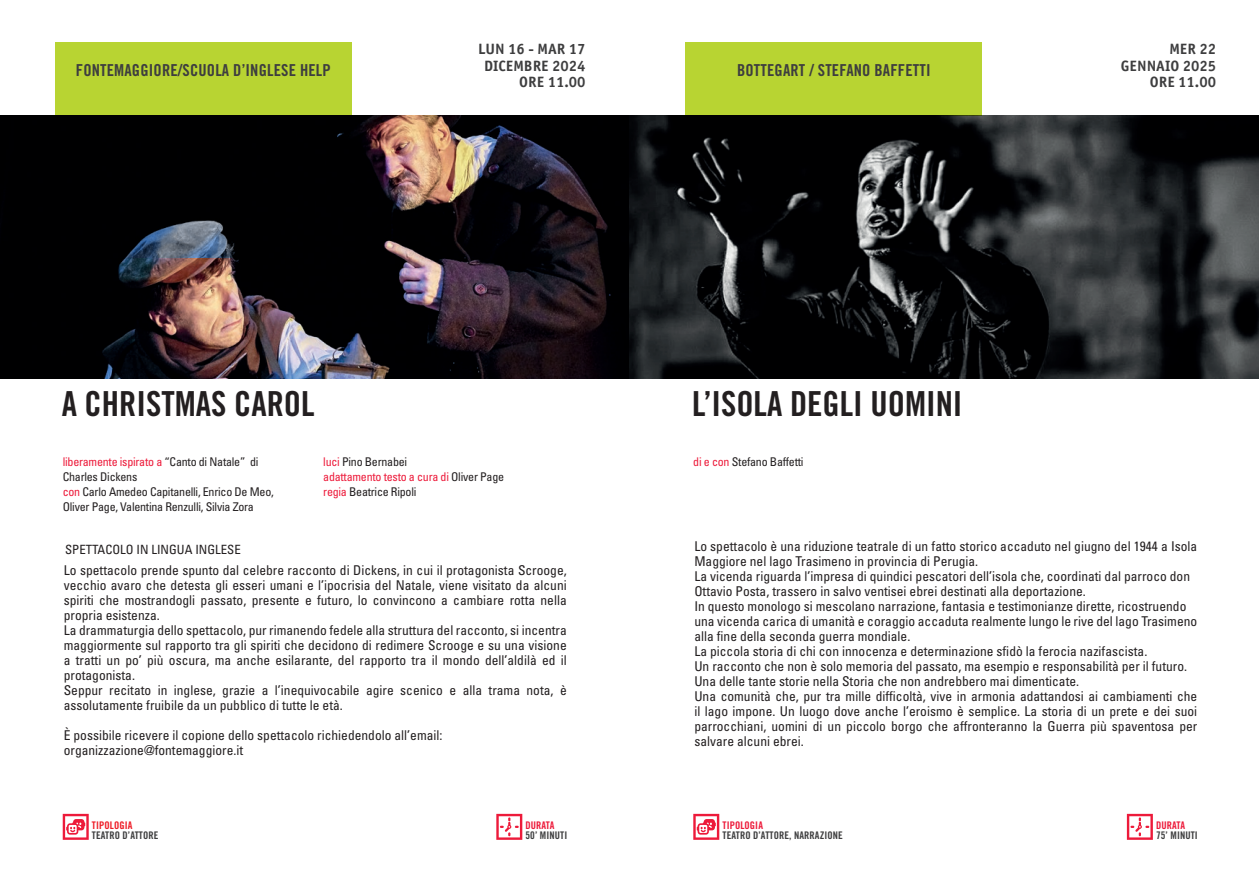
<style>
.page{position:relative;width:1259px;height:893px;background:#fff}
.page>*{position:absolute;margin:0;border:0;box-sizing:border-box;transform-origin:0 0}
.t1{font:34.5px "Trade Gothic LT Std Bd Cn 20";color:#231f20}
.t2{font:16.5px "Trade Gothic LT Std Bd Cn 20";letter-spacing:.01em;color:#3e3e3f}
.t3{font:700 15px/16.5px "Officina Sans C";color:#3e3e3f;text-align:right}
.t4{font:condensed 13.5px/15px "Univers LT Std";color:#231f20}
.t5{font:condensed 12.75px "Univers LT Std";color:#231f20}
.t6{font:condensed 12px/15px "Univers LT Std";letter-spacing:-.02em;color:#231f20}
.t7{font:10.5px "Trade Gothic LT Std Bd Cn 20";letter-spacing:.01em;color:#3e3e3f}
.t8{font:10.5px "Trade Gothic LT Std Bd Cn 20";letter-spacing:.01em;color:#ed1a3a}
.t9{font:10.5px "Trade Gothic LT Std Bd Cn 20";letter-spacing:.01em;color:#ee1c26}
.s1{color:#ed1a3a}
</style>
<div class="page">
<img style="left:0;top:116px;width:1259px;height:262px">
<svg style="left:54px;top:116px;width:296px;height:142px;background:#06070a"></svg>
<div style="left:55px;top:43px;width:297px;height:73px;background:#b8d432"></div>
<svg style="left:496px;top:814px;width:26px;height:26px"></svg>
<svg style="left:63px;top:814px;width:26px;height:26px"></svg>
<div style="left:685px;top:43px;width:297px;height:73px;background:#b8d432"></div>
<svg style="left:1127px;top:814px;width:26px;height:26px"></svg>
<svg style="left:693px;top:814px;width:26px;height:26px"></svg>
<p class="t2" style="left:76px;top:60px;width:256px">FONTEMAGGIORE/SCUOLA D’INGLESE HELP</p>
<p class="t3" style="left:478px;top:41px;width:109px">LUN 16 - MAR 17<br>DICEMBRE 2024<br>ORE 11.00</p>
<p class="t2" style="left:737px;top:60px;width:195px">BOTTEGART / STEFANO BAFFETTI</p>
<p class="t3" style="left:1120px;top:41px;width:97px">MER 22<br>GENNAIO 2025<br>ORE 11.00</p>
<h1 class="t1" style="left:62px;top:383px;width:254px">A CHRISTMAS CAROL</h1>
<h1 class="t1" style="left:692px;top:383px;width:272px">L’ISOLA DEGLI UOMINI</h1>
<p class="t6" style="left:63px;top:454px;width:212px"><span class="s1">liberamente ispirato a</span> “Canto di Natale” di Charles Dickens<br><span class="s1">con</span> Carlo Amedeo Capitanelli, Enrico De Meo, Oliver Page, Valentina Renzulli, Silvia Zora</p>
<p class="t6" style="left:323px;top:454px;width:182px"><span class="s1">luci</span> Pino Bernabei<br><span class="s1">adattamento testo a cura di</span> Oliver Page <span class="s1">regia</span> Beatrice Ripoli</p>
<p class="t6" style="left:693px;top:454px;width:112px"><span class="s1">di e con</span> Stefano Baffetti</p>
<p class="t5" style="left:65px;top:541px;width:177px">SPETTACOLO IN LINGUA INGLESE</p>
<p class="t4" style="left:64px;top:562px;width:504px">Lo spettacolo prende spunto dal celebre racconto di Dickens, in cui il protagonista Scrooge, vecchio avaro che detesta gli esseri umani e l’ipocrisia del Natale, viene visitato da alcuni spiriti che mostrandogli passato, presente e futuro, lo convincono a cambiare rotta nella propria esistenza.<br>La drammaturgia dello spettacolo, pur rimanendo fedele alla struttura del racconto, si incentra maggiormente sul rapporto tra gli spiriti che decidono di redimere Scrooge e su una visione a tratti un po’ più oscura, ma anche esilarante, del rapporto tra il mondo dell’aldilà ed il protagonista.<br>Seppur recitato in inglese, grazie a l’inequivocabile agire scenico e alla trama nota, è assolutamente fruibile da un pubblico di tutte le età.</p>
<p class="t4" style="left:64px;top:727px;width:380px">È possibile ricevere il copione dello spettacolo richiedendolo all’email: organizzazione@fontemaggiore.it</p>
<p class="t4" style="left:694px;top:539px;width:504px">Lo spettacolo è una riduzione teatrale di un fatto storico accaduto nel giugno del 1944 a Isola Maggiore nel lago Trasimeno in provincia di Perugia.<br>La vicenda riguarda l’impresa di quindici pescatori dell’isola che, coordinati dal parroco don Ottavio Posta, trassero in salvo ventisei ebrei destinati alla deportazione.<br>In questo monologo si mescolano narrazione, fantasia e testimonianze dirette, ricostruendo una vicenda carica di umanità e coraggio accaduta realmente lungo le rive del lago Trasimeno alla fine della seconda guerra mondiale.<br>La piccola storia di chi con innocenza e determinazione sfidò la ferocia nazifascista.<br>Un racconto che non è solo memoria del passato, ma esempio e responsabilità per il futuro.<br>Una delle tante storie nella Storia che non andrebbero mai dimenticate.<br>Una comunità che, pur tra mille difficoltà, vive in armonia adattandosi ai cambiamenti che il lago impone. Un luogo dove anche l’eroismo è semplice. La storia di un prete e dei suoi parrocchiani, uomini di un piccolo borgo che affronteranno la Guerra più spaventosa per salvare alcuni ebrei.</p>
<p class="t9" style="left:92px;top:819px;width:42px">TIPOLOGIA</p>
<p class="t7" style="left:92px;top:829px;width:68px">TEATRO D’ATTORE</p>
<p class="t8" style="left:525px;top:819px;width:31px">DURATA</p>
<p class="t7" style="left:525px;top:829px;width:43px">50’ MINUTI</p>
<p class="t8" style="left:722px;top:819px;width:42px">TIPOLOGIA</p>
<p class="t7" style="left:722px;top:829px;width:122px">TEATRO D’ATTORE, NARRAZIONE</p>
<p class="t8" style="left:1156px;top:819px;width:31px">DURATA</p>
<p class="t7" style="left:1156px;top:829px;width:43px">75’ MINUTI</p>
</div>
